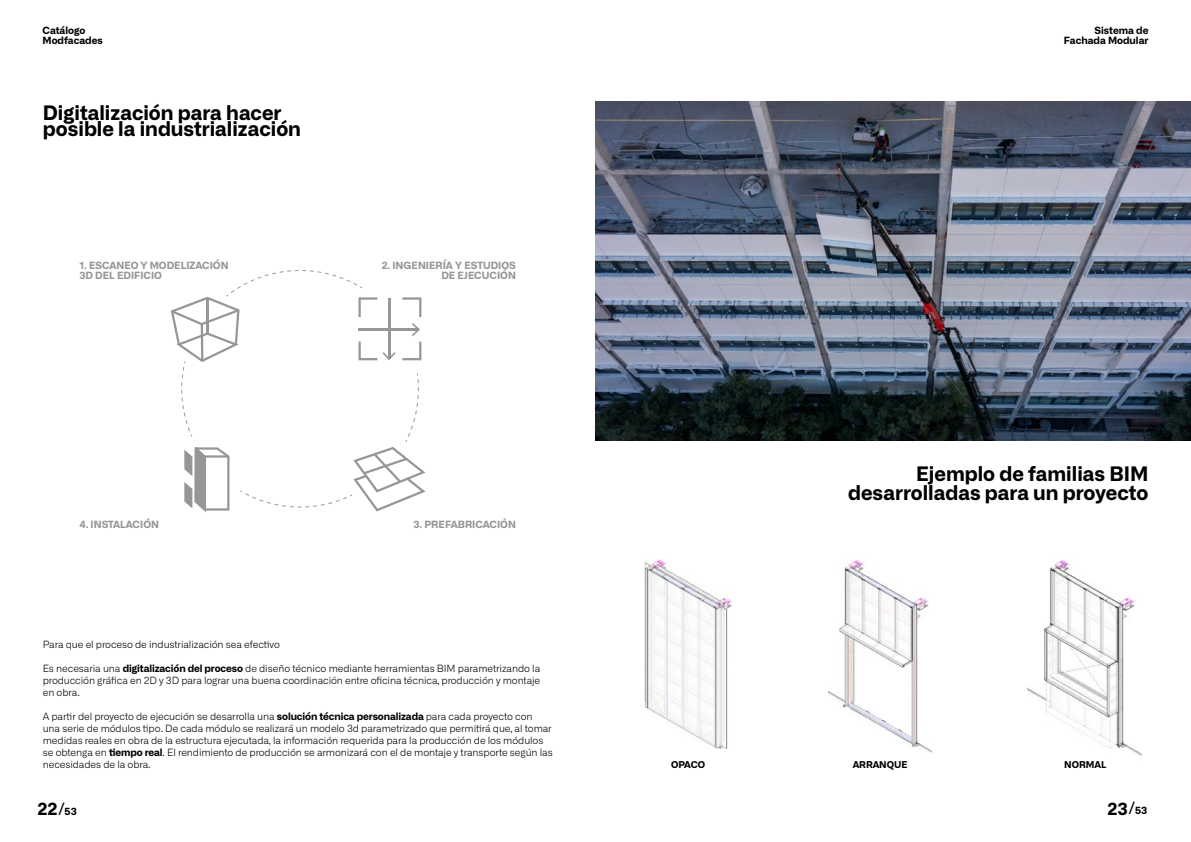
<style>
.page{position:relative;width:1191px;height:842px;background:#fff}
.page>*{position:absolute;margin:0;border:0;box-sizing:border-box;transform-origin:0 0}
.t1{font:700 20px/16px "Alliance No.1";color:#000}
.t2{font:700 17px "Alliance No.1";color:#000}
.t3{font:300 10px/12px "Alliance No.1";letter-spacing:-.01em;color:#000;text-align:justify}
.t4{font:700 10px/10px "Alliance No.1";color:#969696}
.t5{font:700 10px/10px "Alliance No.1";color:#000}
.t6{font:700 9.4px "Alliance No.1";color:#000}
.s1{font-weight:700}
.s2{font-size:10px}
</style>
<div class="page">
<svg style="left:171px;top:270px;width:254px;height:242px"></svg>
<img style="left:644px;top:559px;width:88px;height:189px">
<img style="left:828px;top:560px;width:103px;height:192px">
<img style="left:1027px;top:560px;width:114px;height:196px">
<img style="left:595px;top:101px;width:596px;height:339px">
<p class="t5" style="left:43px;top:26px;width:62px">Catálogo<br>Modfacades</p>
<p class="t5" style="left:1063px;top:26px;width:86px;text-align:right">Sistema de<br>Fachada Modular</p>
<h1 class="t1" style="left:43px;top:105px;width:260px">Digitalización para hacer posible la industrialización</h1>
<p class="t4" style="left:79px;top:260px;width:151px">1. ESCANEO Y MODELIZACIÓN<br>3D DEL EDIFICIO</p>
<p class="t4" style="left:382px;top:260px;width:136px;text-align:right">2. INGENIERÍA Y ESTUDIOS<br>DE EJECUCIÓN</p>
<p class="t4" style="left:79px;top:519px;width:81px">4. INSTALACIÓN</p>
<p class="t4" style="left:413px;top:519px;width:104px">3. PREFABRICACIÓN</p>
<p class="t3" style="left:43px;top:638px;width:239px">Para que el proceso de industrialización sea efectivo</p>
<p class="t3" style="left:43px;top:662px;width:499px">Es necesaria una <span class="s1">digitalización del proceso</span> de diseño técnico mediante herramientas BIM parametrizando la producción gráfica en 2D y 3D para lograr una buena coordinación entre oficina técnica, producción y montaje en obra.</p>
<p class="t3" style="left:43px;top:710px;width:511px;text-align:left">A partir del proyecto de ejecución se desarrolla una <span class="s1">solución técnica personalizada</span> para cada proyecto con<br>una serie de módulos tipo. De cada módulo se realizará un modelo 3d parametrizado que permitirá que, al tomar medidas reales en obra de la estructura ejecutada, la información requerida para la producción de los módulos se obtenga en <span class="s1">tiempo real</span>. El rendimiento de producción se armonizará con el de montaje y transporte según las necesidades de la obra.</p>
<h1 class="t1" style="left:848px;top:464px;width:302px;line-height:19px;text-align:right">Ejemplo de familias BIM desarrolladas para un proyecto</h1>
<p class="t6" style="left:671px;top:758px;width:36px">OPACO</p>
<p class="t6" style="left:852px;top:758px;width:56px">ARRANQUE</p>
<p class="t6" style="left:1064px;top:758px;width:44px">NORMAL</p>
<h2 class="t2" style="left:37px;top:798px;width:41px">22/<span class="s2">53</span></h2>
<h2 class="t2" style="left:1107px;top:798px;width:41px">23/<span class="s2">53</span></h2>
</div>
